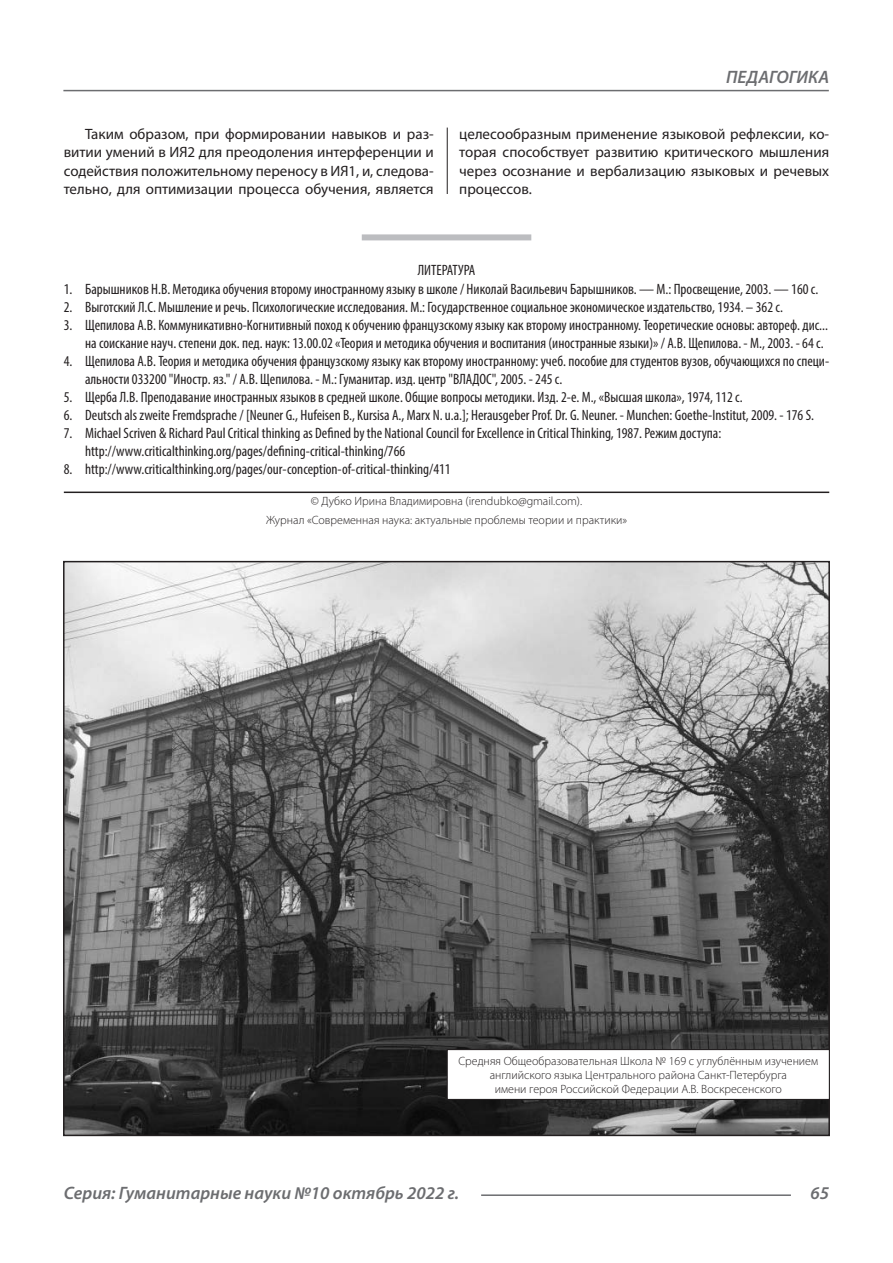
<style>
.page{position:relative;width:893px;height:1263px;background:#fff}
.page>*{position:absolute;margin:0;border:0;box-sizing:border-box;transform-origin:0 0}
.t1{font:italic 600 18px "Myriad Pro";color:#6c6d70}
.Библиография_Литерат{font:condensed 15px/18px "Myriad Pro";color:#231f20}
.Статья_текст{font:15px/18.5px "Myriad Pro";color:#231f20;text-align:justify}
.Автор_копирайт{font:300 12px/14.4px "Myriad Pro";color:#231f20;text-align:center}
</style>
<div class="page">
<hr style="left:447px;top:128px;width:1px;height:1007px;background:#231f20">
<hr style="left:63px;top:90px;width:766px;height:1px;background:#6c6d70">
<hr style="left:481px;top:1194px;width:310px;height:2px;background:#6c6d70">
<div style="left:438px;top:194px;width:17px;height:950px;background:#fff"></div>
<div style="left:362px;top:234px;width:169px;height:6px;background:#bcbdc0"></div>
<hr style="left:64px;top:492px;width:765px;height:1px;background:#231f20">
<img style="left:66px;top:564px;width:761px;height:569px">
<div style="left:447px;top:1049px;width:382px;height:50px;background:#fff"></div>
<div style="left:447px;top:1049px;width:383px;height:51px;border:1px solid #231f20"></div>
<p class="t1" style="left:726px;top:66px;width:104px">ПЕДАГОГИКА</p>
<p class="Статья_текст" style="left:64px;top:124px;width:371px;text-indent:21px">Таким образом, при формировании навыков и раз&shy;витии умений в ИЯ2 для преодоления интерференции и содействия положительному переносу в ИЯ1, и, следова&shy;тельно, для оптимизации процесса обучения, является</p>
<p class="Статья_текст" style="left:459px;top:124px;width:371px">целесообразным применение языковой рефлексии, ко&shy;торая способствует развитию критического мышления через осознание и вербализацию языковых и речевых процессов.</p>
<p class="Библиография_Литерат" style="left:418px;top:261px;width:59px">ЛИТЕРАТУРА</p>
<p class="Библиография_Литерат" style="left:64px;top:279px;width:756px">1. Барышников Н.В. Методика обучения второму иностранному языку в школе / Николай Васильевич Барышников. — М.: Просвещение, 2003. — 160 с.</p>
<p class="Библиография_Литерат" style="left:64px;top:297px;width:720px">2. Выготский Л.С. Мышление и речь. Психологические исследования. М.: Государственное социальное экономическое издательство, 1934. – 362 с.</p>
<p class="Библиография_Литерат" style="left:64px;top:315px;width:766px;text-align:right">3. Щепилова А.В. Коммуникативно-Когнитивный поход к обучению французскому языку как второму иностранному. Теоретические основы: автореф. дис... на соискание науч. степени док. пед. наук: 13.00.02 «Теория и методика обучения и воспитания (иностранные языки)» / А.В. Щепилова. - М., 2003. - 64 с.</p>
<p class="Библиография_Литерат" style="left:85px;top:351px;width:746px;text-indent:-21px">4. Щепилова А.В. Теория и методика обучения французскому языку как второму иностранному: учеб. пособие для студентов вузов, обучающихся по специ&shy;альности 033200 "Иностр. яз." / А.В. Щепилова. - М.: Гуманитар. изд. центр "ВЛАДОС", 2005. - 245 с.</p>
<p class="Библиография_Литерат" style="left:64px;top:387px;width:680px">5. Щерба Л.В. Преподавание иностранных языков в средней школе. Общие вопросы методики. Изд. 2-е. М., «Высшая школа», 1974, 112 с.</p>
<p class="Библиография_Литерат" style="left:64px;top:405px;width:752px">6. Deutsch als zweite Fremdsprache / [Neuner G., Hufeisen B., Kursisa A., Marx N. u.a.]; Herausgeber Prof. Dr. G. Neuner. - Munchen: Goethe-Institut, 2009. - 176 S.</p>
<p class="Библиография_Литерат" style="left:85px;top:423px;width:638px;text-indent:-21px">7. Michael Scriven &amp; Richard Paul Critical thinking as Defined by the National Council for Excellence in Critical Thinking, 1987. Режим доступа: http://www.criticalthinking.org/pages/defining-critical-thinking/766</p>
<p class="Библиография_Литерат" style="left:64px;top:459px;width:388px">8. http://www.criticalthinking.org/pages/our-conception-of-critical-thinking/411</p>
<p class="Автор_копирайт" style="left:311px;top:493px;width:273px">© Дубко Ирина Владимировна (irendubko@gmail.com).</p>
<p class="Автор_копирайт" style="left:266px;top:513px;width:363px">Журнал «Современная наука: актуальные проблемы теории и практики»</p>
<p class="Автор_копирайт" style="left:458px;top:1053px;width:361px">Средняя Общеобразовательная Школа № 169 с углублённым изучением английского языка Центрального района Санкт-Петербурга<br>имени героя Российской Федерации А.В. Воскресенского</p>
<p class="t1" style="left:64px;top:1182px;width:397px">Серия: Гуманитарные науки №10 октябрь 2022 г.</p>
<p class="t1" style="left:810px;top:1182px;width:20px">65</p>
</div>
